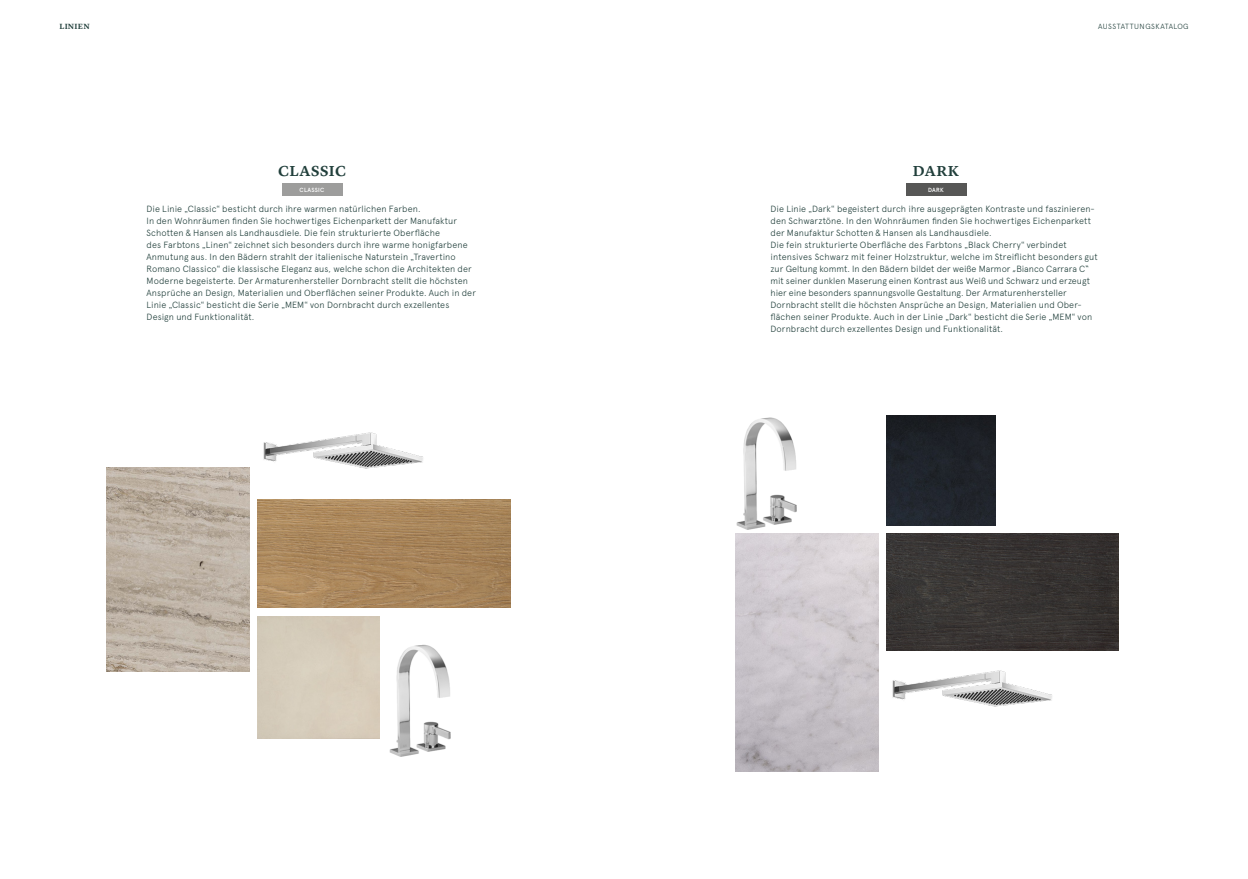
<style>
.page{position:relative;width:1248px;height:879px;background:#fff}
.page>*{position:absolute;margin:0;border:0;box-sizing:border-box;transform-origin:0 0}
.t1{font:600 15px "Lyon Text";letter-spacing:.035em;color:#213f3b}
.t2{font:300 9px/12px "Apercu";letter-spacing:.01em;color:#213f3b}
.t3{font:600 7.8px "Lyon Text";letter-spacing:.035em;color:#213f3b}
.t4{font:300 7.5px "Apercu";letter-spacing:.065em;color:#213f3b}
.t5{font:500 6px "Apercu";letter-spacing:.04em;color:#fff}
.s1{font-family:"Akkurat Std"}
</style>
<div class="page">
<img style="left:735px;top:534px;width:143px;height:238px">
<img style="left:886px;top:534px;width:232px;height:117px">
<img style="left:886px;top:416px;width:108px;height:110px">
<img style="left:736px;top:417px;width:61px;height:113px">
<img style="left:107px;top:468px;width:143px;height:204px">
<img style="left:258px;top:500px;width:252px;height:108px">
<div style="left:282px;top:184px;width:60px;height:12px;background:#9d9d9c"></div>
<img style="left:389px;top:644px;width:62px;height:113px">
<img style="left:892px;top:670px;width:160px;height:37px">
<img style="left:263px;top:432px;width:160px;height:37px">
<div style="left:905px;top:184px;width:60px;height:12px;background:#575756"></div>
<p class="t3" style="left:60px;top:20px;width:32px">LINIEN</p>
<h1 class="t1" style="left:278px;top:159px;width:69px">CLASSIC</h1>
<p class="t5" style="left:299px;top:185px;width:26px">CLASSIC</p>
<p class="t2" style="left:146px;top:202px;width:331px">Die Linie <span class="s1">„</span>Classic<span class="s1">“</span> besticht durch ihre warmen natürlichen Farben.<br>In den Wohnräumen finden Sie hochwertiges Eichenparkett der Manufaktur Schotten &amp; Hansen als Landhausdiele. Die fein strukturierte Oberfläche<br>des Farbtons <span class="s1">„</span>Linen<span class="s1">“</span> zeichnet sich besonders durch ihre warme honigfarbene Anmutung aus. In den Bädern strahlt der italienische Naturstein <span class="s1">„</span>Travertino Romano Classico<span class="s1">“</span> die klassische Eleganz aus, welche schon die Architekten der Moderne begeisterte. Der Armaturenhersteller Dornbracht stellt die höchsten Ansprüche an Design, Materialien und Oberflächen seiner Produkte. Auch in der Linie <span class="s1">„</span>Classic<span class="s1">“</span> besticht die Serie <span class="s1">„</span>MEM<span class="s1">“</span> von Dornbracht durch exzellentes Design und Funktionalität.</p>
<h1 class="t1" style="left:912px;top:159px;width:48px">DARK</h1>
<p class="t5" style="left:928px;top:185px;width:17px">DARK</p>
<p class="t4" style="left:1098px;top:22px;width:92px">AUSSTATTUNGSKATALOG</p>
<p class="t2" style="left:770px;top:202px;width:329px">Die Linie <span class="s1">„</span>Dark<span class="s1">“</span> begeistert durch ihre ausgeprägten Kontraste und faszinieren&shy;den Schwarztöne. In den Wohnräumen finden Sie hochwertiges Eichenparkett der Manufaktur Schotten &amp; Hansen als Landhausdiele.<br>Die fein strukturierte Oberfläche des Farbtons <span class="s1">„</span>Black Cherry<span class="s1">“</span> verbindet intensives Schwarz mit feiner Holzstruktur, welche im Streiflicht besonders gut zur Geltung kommt. In den Bädern bildet der weiße Marmor „Bianco Carrara C“ mit seiner dunklen Maserung einen Kontrast aus Weiß und Schwarz und erzeugt hier eine besonders spannungsvolle Gestaltung. Der Armaturenhersteller Dornbracht stellt die höchsten Ansprüche an Design, Materialien und Ober&shy;flächen seiner Produkte. Auch in der Linie <span class="s1">„</span>Dark<span class="s1">“</span> besticht die Serie <span class="s1">„</span>MEM<span class="s1">“</span> von Dornbracht durch exzellentes Design und Funktionalität.</p>
</div>
